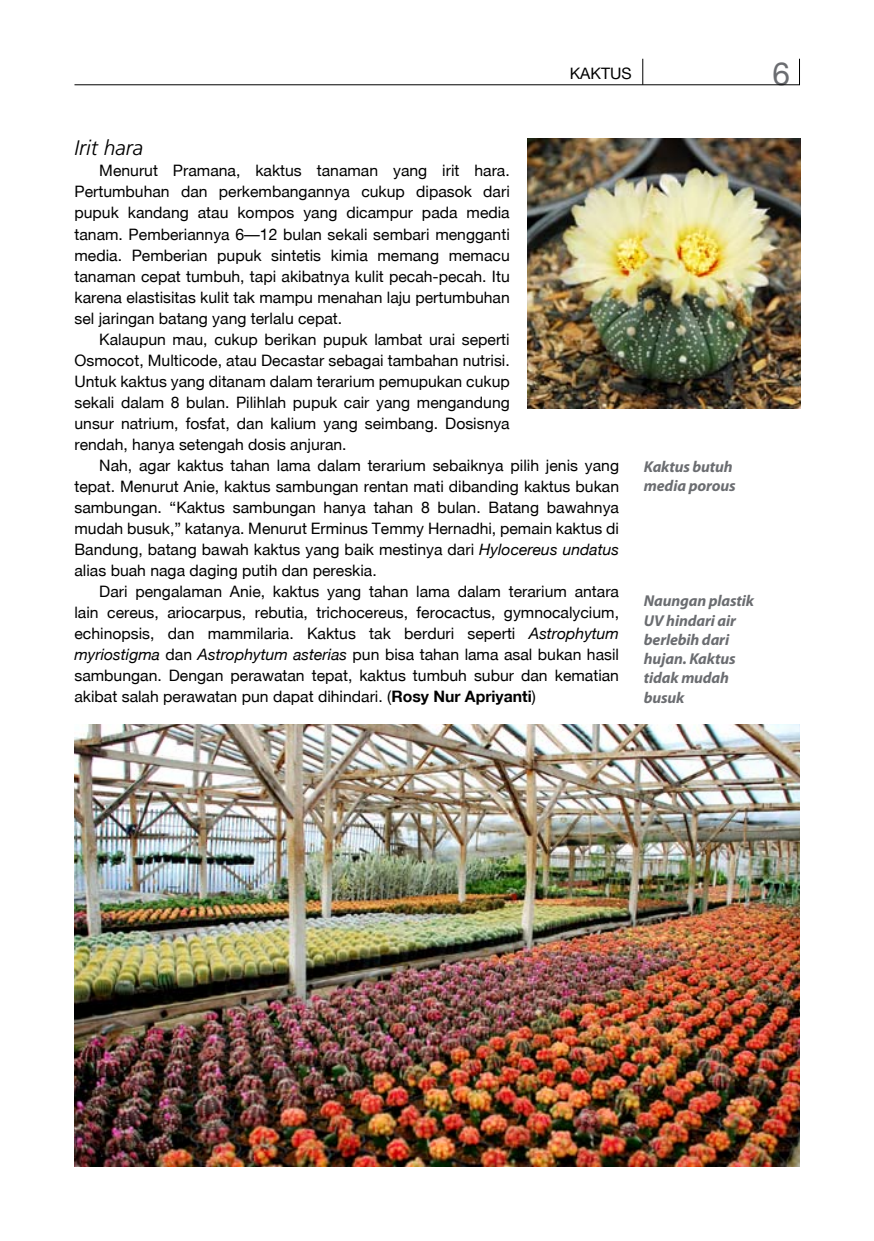
<style>
.page{position:relative;width:874px;height:1241px;background:#fff}
.page>*{position:absolute;margin:0;border:0;box-sizing:border-box;transform-origin:0 0}
.t1{font:31.5px "Helvetica Neue";color:#6b6d71}
.t2{font:italic 300 21px "Frutiger";color:#000}
.t3{font:15.75px/21px "Helvetica Neue";color:#000;text-align:justify}
.t4{font:italic 700 15.75px/19.2px "Myriad Pro";letter-spacing:-.01em;color:#6b6d71}
.s1{font-style:italic}
.s2{font-weight:700}
</style>
<div class="page">
<svg style="left:74px;top:58px;width:726px;height:28px"></svg>
<img style="left:74px;top:724px;width:725px;height:442px">
<img style="left:527px;top:139px;width:272px;height:269px">
<p class="t3" style="left:569px;top:63px;width:63px">KAKTUS</p>
<h1 class="t1" style="left:772px;top:54px;width:19px">6</h1>
<h2 class="t2" style="left:74px;top:136px;width:70px">Irit hara</h2>
<p class="t3" style="left:74px;top:160px;width:436px;text-indent:25px">Menurut Pramana, kaktus tanaman yang irit hara.<br>Pertumbuhan dan perkembangannya cukup dipasok dari pupuk kandang atau kompos yang dicampur pada media tanam. Pemberiannya 6—12 bulan sekali sembari mengganti media. Pemberian pupuk sintetis kimia memang memacu tanaman cepat tumbuh, tapi akibatnya kulit pecah-pecah. Itu karena elastisitas kulit tak mampu menahan laju pertumbuhan sel jaringan batang yang terlalu cepat.</p>
<p class="t3" style="left:74px;top:328px;width:436px;text-indent:25px">Kalaupun mau, cukup berikan pupuk lambat urai seperti Osmocot, Multicode, atau Decastar sebagai tambahan nutrisi.<br>Untuk kaktus yang ditanam dalam terarium pemupukan cukup sekali dalam 8 bulan. Pilihlah pupuk cair yang mengandung unsur natrium, fosfat, dan kalium yang seimbang. Dosisnya rendah, hanya setengah dosis anjuran.</p>
<p class="t3" style="left:74px;top:454px;width:546px;text-indent:25px">Nah, agar kaktus tahan lama dalam terarium sebaiknya pilih jenis yang tepat. Menurut Anie, kaktus sambungan rentan mati dibanding kaktus bukan sambungan. “Kaktus sambungan hanya tahan 8 bulan. Batang bawahnya mudah busuk,” katanya. Menurut Erminus Temmy Hernadhi, pemain kaktus di Bandung, batang bawah kaktus yang baik mestinya dari <span class="s1">Hylocereus undatus </span>alias buah naga daging putih dan pereskia.</p>
<p class="t3" style="left:74px;top:580px;width:546px;text-indent:25px">Dari pengalaman Anie, kaktus yang tahan lama dalam terarium antara lain cereus, ariocarpus, rebutia, trichocereus, ferocactus, gymnocalycium, echinopsis, dan mammilaria. Kaktus tak berduri seperti <span class="s1">Astrophytum myriostigma</span> dan <span class="s1">Astrophytum asterias</span> pun bisa tahan lama asal bukan hasil sambungan. Dengan perawatan tepat, kaktus tumbuh subur dan kematian akibat salah perawatan pun dapat dihindari. (<span class="s2">Rosy Nur Apriyanti</span>)</p>
<p class="t4" style="left:643px;top:591px;width:112px">Naungan plastik<br>UV hindari air berlebih dari hujan. Kaktus tidak mudah busuk</p>
<p class="t4" style="left:643px;top:457px;width:93px">Kaktus butuh media porous</p>
</div>
